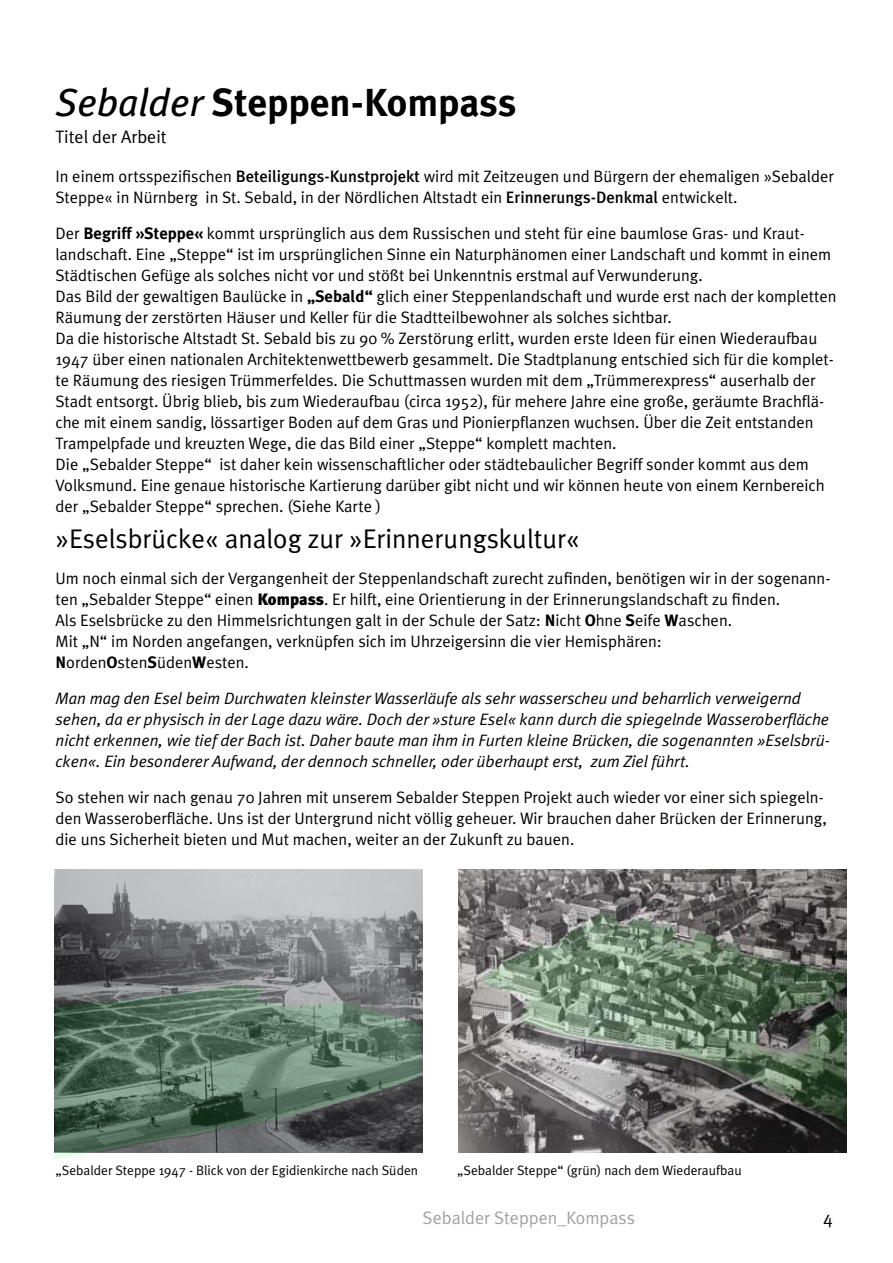
<style>
.page{position:relative;width:893px;height:1263px;background:#fff}
.page>*{position:absolute;margin:0;border:0;box-sizing:border-box;transform-origin:0 0}
.t1{font:700 39px "Meta Plus";color:#000}
.t2{font:27px "Meta Plus Normal";color:#000}
.t3{font:18px "Meta Plus Normal";color:#a1a2a4}
.t4{font:18px "Meta Plus Normal";color:#000}
.t5{font:16.5px/21px "Meta Plus Normal";color:#000}
.t6{font:italic 16.5px/21px "Meta Plus Normal";color:#000}
.t7{font:13.5px "Meta Plus Normal";color:#000}
.s1{font-weight:400;font-style:italic}
.s2{font-family:"Meta Plus";font-weight:500}
.s3{font-family:"Meta Plus";font-weight:700}
.s4{font-family:"Meta Plus";font-weight:900}
</style>
<div class="page">
<img style="left:458px;top:870px;width:388px;height:282px">
<img style="left:54px;top:870px;width:368px;height:282px">
<svg style="left:55px;top:985px;width:365px;height:174px;background:#617467"></svg>
<h1 class="t1" style="left:56px;top:80px;width:462px"><span class="s1">Sebalder</span> Steppen-Kompass</h1>
<p class="t4" style="left:56px;top:126px;width:113px">Titel der Arbeit</p>
<p class="t5" style="left:56px;top:165px;width:780px">In einem ortsspezifischen <span class="s2">Beteiligungs-Kunstprojekt</span> wird mit Zeitzeugen und Bürgern der ehemaligen »Sebalder<br>Steppe« in Nürnberg in St. Sebald, in der Nördlichen Altstadt ein <span class="s2">Erinnerungs-Denkmal</span> entwickelt.</p>
<p class="t5" style="left:56px;top:222px;width:782px">Der <span class="s3">Begriff »Steppe«</span> kommt ursprünglich aus dem Russischen und steht für eine baumlose Gras- und Kraut&shy;landschaft. Eine „Steppe“ ist im ursprünglichen Sinne ein Naturphänomen einer Landschaft und kommt in einem Städtischen Gefüge als solches nicht vor und stößt bei Unkenntnis erstmal auf Verwunderung.<br>Das Bild der gewaltigen Baulücke in <span class="s3">„Sebald“</span> glich einer Steppenlandschaft und wurde erst nach der kompletten Räumung der zerstörten Häuser und Keller für die Stadtteilbewohner als solches sichtbar.<br>Da die historische Altstadt St. Sebald bis zu 90 % Zerstörung erlitt, wurden erste Ideen für einen Wiederaufbau 1947 über einen nationalen Architektenwettbewerb gesammelt. Die Stadtplanung entschied sich für die komplet&shy;te Räumung des riesigen Trümmerfeldes. Die Schuttmassen wurden mit dem „Trümmerexpress“ auserhalb der Stadt entsorgt. Übrig blieb, bis zum Wiederaufbau (circa 1952), für mehere Jahre eine große, geräumte Brachflä&shy;che mit einem sandig, lössartiger Boden auf dem Gras und Pionierpflanzen wuchsen. Über die Zeit entstanden Trampelpfade und kreuzten Wege, die das Bild einer „Steppe“ komplett machten.<br>Die „Sebalder Steppe“ ist daher kein wissenschaftlicher oder städtebaulicher Begriff sonder kommt aus dem Volksmund. Eine genaue historische Kartierung darüber gibt nicht und wir können heute von einem Kernbereich der „Sebalder Steppe“ sprechen. (Siehe Karte )</p>
<h2 class="t2" style="left:56px;top:523px;width:526px">»Eselsbrücke« analog zur »Erinnerungskultur«</h2>
<p class="t5" style="left:56px;top:567px;width:776px">Um noch einmal sich der Vergangenheit der Steppenlandschaft zurecht zufinden, benötigen wir in der sogenann&shy;ten „Sebalder Steppe“ einen <span class="s4">Kompass</span>. Er hilft, eine Orientierung in der Erinnerungslandschaft zu finden.<br>Als Eselsbrücke zu den Himmelsrichtungen galt in der Schule der Satz: <span class="s3">N</span>icht <span class="s3">O</span>hne <span class="s3">S</span>eife <span class="s3">W</span>aschen.<br>Mit „N“ im Norden angefangen, verknüpfen sich im Uhrzeigersinn die vier Hemisphären:<br><span class="s3">N</span>orden<span class="s3">O</span>sten<span class="s3">S</span>üden<span class="s3">W</span>esten.</p>
<p class="t6" style="left:56px;top:687px;width:776px">Man mag den Esel beim Durchwaten kleinster Wasserläufe als sehr wasserscheu und beharrlich verweigernd sehen, da er physisch in der Lage dazu wäre. Doch der »sture Esel« kann durch die spiegelnde Wasseroberfläche nicht erkennen, wie tief der Bach ist. Daher baute man ihm in Furten kleine Brücken, die sogenannten »Eselsbrü&shy;cken«. Ein besonderer Aufwand, der dennoch schneller, oder überhaupt erst, zum Ziel führt.</p>
<p class="t5" style="left:56px;top:786px;width:773px">So stehen wir nach genau 70 Jahren mit unserem Sebalder Steppen Projekt auch wieder vor einer sich spiegeln&shy;den Wasseroberfläche. Uns ist der Untergrund nicht völlig geheuer. Wir brauchen daher Brücken der Erinnerung, die uns Sicherheit bieten und Mut machen, weiter an der Zukunft zu bauen.</p>
<p class="t7" style="left:56px;top:1162px;width:364px">„Sebalder Steppe 1947 - Blick von der Egidienkirche nach Süden</p>
<p class="t7" style="left:457px;top:1162px;width:286px">„Sebalder Steppe“ (grün) nach dem Wiederaufbau</p>
<p class="t3" style="left:423px;top:1207px;width:214px">Sebalder Steppen_Kompass</p>
<p class="t4" style="left:823px;top:1207px;width:11px">4</p>
</div>
